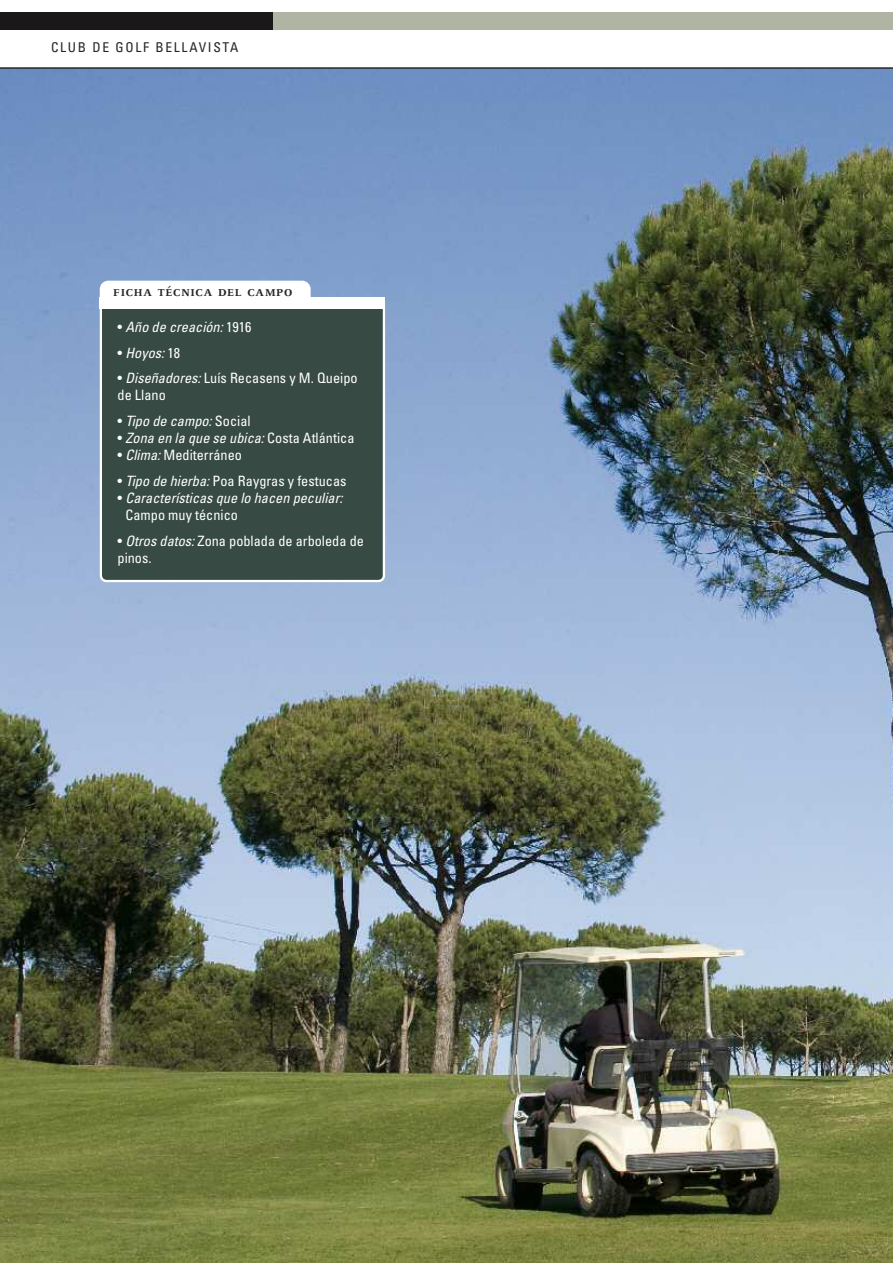
<style>
.page{position:relative;width:893px;height:1263px;background:#fff}
.page>*{position:absolute;margin:0;border:0;box-sizing:border-box;transform-origin:0 0}
.t1{font:700 15.75px "Celeste Caps";letter-spacing:.05em;color:#272627}
.t2{font:condensed 14.25px/17.1px "Univers LT Std";color:#fff}
.t3{font:italic condensed 14.25px/17.1px "Univers LT Std";color:#fff}
.t4{font:condensed 13.5px "Univers LT Std";letter-spacing:.125em;color:#272627}
.s1{font-style:normal}
.s2{font-style:italic}
</style>
<div class="page">
<img style="left:0;top:69px;width:892px;height:1194px">
<div style="left:0;top:13px;width:892px;height:17px;background:#afb5a2"></div>
<div style="left:0;top:13px;width:272px;height:17px;background:#1b1819"></div>
<hr style="left:0;top:67px;width:892px;height:2px;background:#272627">
<svg style="left:100px;top:309px;width:285px;height:273px;background:#455750"></svg>
<div style="left:100px;top:298px;width:285px;height:11px;background:#fff"></div>
<div style="left:100px;top:281px;width:210px;height:27px;background:#fff;border-radius:9px"></div>
<p class="t4" style="left:51px;top:43px;width:189px">CLUB DE GOLF BELLAVISTA</p>
<p class="t1" style="left:113px;top:282px;width:180px">ficha técnica del campo</p>
<p class="t3" style="left:117px;top:320px;width:135px"><span class="s1">•</span> Año de creación: <span class="s1">1916</span></p>
<p class="t3" style="left:117px;top:345px;width:64px"><span class="s1">•</span> Hoyos: <span class="s1">18</span></p>
<p class="t2" style="left:117px;top:371px;width:241px">• <span class="s2">Diseñadores:</span> Luís Recasens y M. Queipo de Llano</p>
<p class="t3" style="left:117px;top:414px;width:134px"><span class="s1">•</span> Tipo de campo: <span class="s1">Social</span></p>
<p class="t3" style="left:117px;top:431px;width:238px"><span class="s1">•</span> Zona en la que se ubica: <span class="s1">Costa Atlántica</span></p>
<p class="t2" style="left:117px;top:448px;width:126px">• <span class="s2">Clima:</span> Mediterráneo</p>
<p class="t2" style="left:117px;top:473px;width:230px">• <span class="s2">Tipo de hierba:</span> Poa Raygras y festucas</p>
<p class="t3" style="left:125px;top:491px;width:218px;text-indent:-8px"><span class="s1">•</span> Características que lo hacen peculiar:<br><span class="s1">Campo muy técnico</span></p>
<p class="t2" style="left:117px;top:533px;width:248px">• <span class="s2">Otros datos:</span> Zona poblada de arboleda de pinos.</p>
</div>
